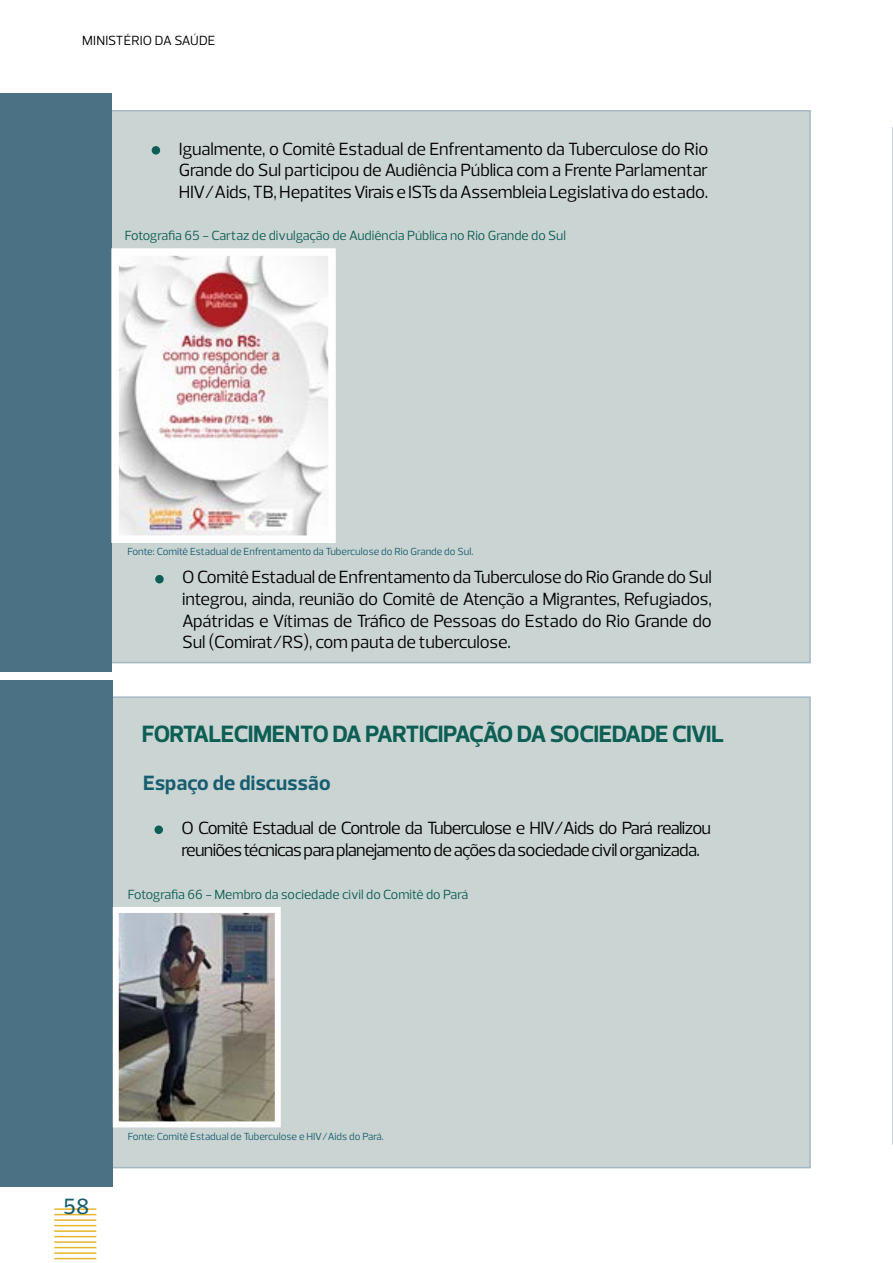
<style>
.page{position:relative;width:893px;height:1263px;background:#fff}
.page>*{position:absolute;margin:0;border:0;box-sizing:border-box;transform-origin:0 0}
.t1{font:700 24px "Prelo";letter-spacing:-.035em;color:#0d5e54}
.t2{font:500 22.5px "Prelo";color:#185d70}
.t3{font:700 21px "Prelo";letter-spacing:.01em;color:#185d70}
.t4{font:18px/21.6px "Prelo";letter-spacing:-.04em;color:#000;text-align:justify}
.t5{font:13.5px "Prelo";color:#0d5e54}
.t6{font:13.5px "Prelo";letter-spacing:.01em;color:#000}
.t7{font:10.5px "Prelo";color:#185d70}
</style>
<div class="page">
<hr style="left:54px;top:1208px;width:42px;height:2px;background:#e6b62e">
<hr style="left:54px;top:1214px;width:42px;height:1px;background:#e6b62e">
<hr style="left:54px;top:1219px;width:42px;height:2px;background:#e6b62e">
<hr style="left:54px;top:1225px;width:42px;height:1px;background:#e6b62e">
<hr style="left:54px;top:1230px;width:42px;height:2px;background:#e6b62e">
<hr style="left:54px;top:1236px;width:42px;height:1px;background:#e6b62e">
<hr style="left:54px;top:1241px;width:42px;height:2px;background:#e6b62e">
<hr style="left:54px;top:1247px;width:42px;height:1px;background:#e6b62e">
<hr style="left:54px;top:1252px;width:42px;height:2px;background:#e6b62e">
<hr style="left:54px;top:1258px;width:42px;height:1px;background:#e6b62e">
<hr style="left:54px;top:1262px;width:42px;height:1px;background:#e6b62e">
<div style="left:95px;top:696px;width:716px;height:472px;background:#cad4d2"></div>
<div style="left:0;top:680px;width:113px;height:506px;background:#4b7184"></div>
<div style="left:65px;top:110px;width:746px;height:553px;background:#cad4d2"></div>
<div style="left:0;top:94px;width:111px;height:578px;background:#4b7184"></div>
<div style="left:152px;top:146px;width:8px;height:9px;background:#0d5e54;border-radius:50%"></div>
<div style="left:155px;top:575px;width:9px;height:8px;background:#0d5e54;border-radius:50%"></div>
<img style="left:120px;top:257px;width:207px;height:277px">
<div style="left:111px;top:248px;width:225px;height:295px;border:8px solid #fff"></div>
<div style="left:154px;top:825px;width:9px;height:9px;background:#0d5e54;border-radius:50%"></div>
<img style="left:120px;top:914px;width:154px;height:206px">
<div style="left:113px;top:907px;width:168px;height:220px;border:6px solid #fff"></div>
<svg style="left:892px;top:127px;width:1px;height:1018px"></svg>
<p class="t6" style="left:82px;top:32px;width:135px">MINISTÉRIO DA SAÚDE</p>
<p class="t4" style="left:179px;top:138px;width:531px">Igualmente, o Comitê Estadual de Enfrentamento da Tuberculose do Rio Grande do Sul participou de Audiência Pública com a Frente Parlamentar HIV/Aids, TB, Hepatites Virais e ISTs da Assembleia Legislativa do estado.</p>
<p class="t5" style="left:125px;top:227px;width:443px">Fotografia 65 - Cartaz de divulgação de Audiência Pública no Rio Grande do Sul</p>
<p class="t7" style="left:128px;top:545px;width:347px">Fonte: Comitê Estadual de Enfrentamento da Tuberculose do Rio Grande do Sul.</p>
<p class="t4" style="left:182px;top:567px;width:531px">O Comitê Estadual de Enfrentamento da Tuberculose do Rio Grande do Sul integrou, ainda, reunião do Comitê de Atenção a Migrantes, Refugiados, Apátridas e Vítimas de Tráfico de Pessoas do Estado do Rio Grande do Sul (Comirat/RS), com pauta de tuberculose.</p>
<h1 class="t1" style="left:142px;top:720px;width:584px">FORTALECIMENTO DA PARTICIPAÇÃO DA SOCIEDADE CIVIL</h1>
<p class="t3" style="left:143px;top:770px;width:189px">Espaço de discussão</p>
<p class="t4" style="left:181px;top:817px;width:531px">O Comitê Estadual de Controle da Tuberculose e HIV/Aids do Pará realizou reuniões técnicas para planejamento de ações da sociedade civil organizada.</p>
<p class="t5" style="left:128px;top:886px;width:342px">Fotografia 66 - Membro da sociedade civil do Comitê do Pará</p>
<p class="t2" style="left:63px;top:1192px;width:28px">58</p>
<p class="t7" style="left:128px;top:1130px;width:258px">Fonte: Comitê Estadual de Tuberculose e HIV/Aids do Pará.</p>
</div>
